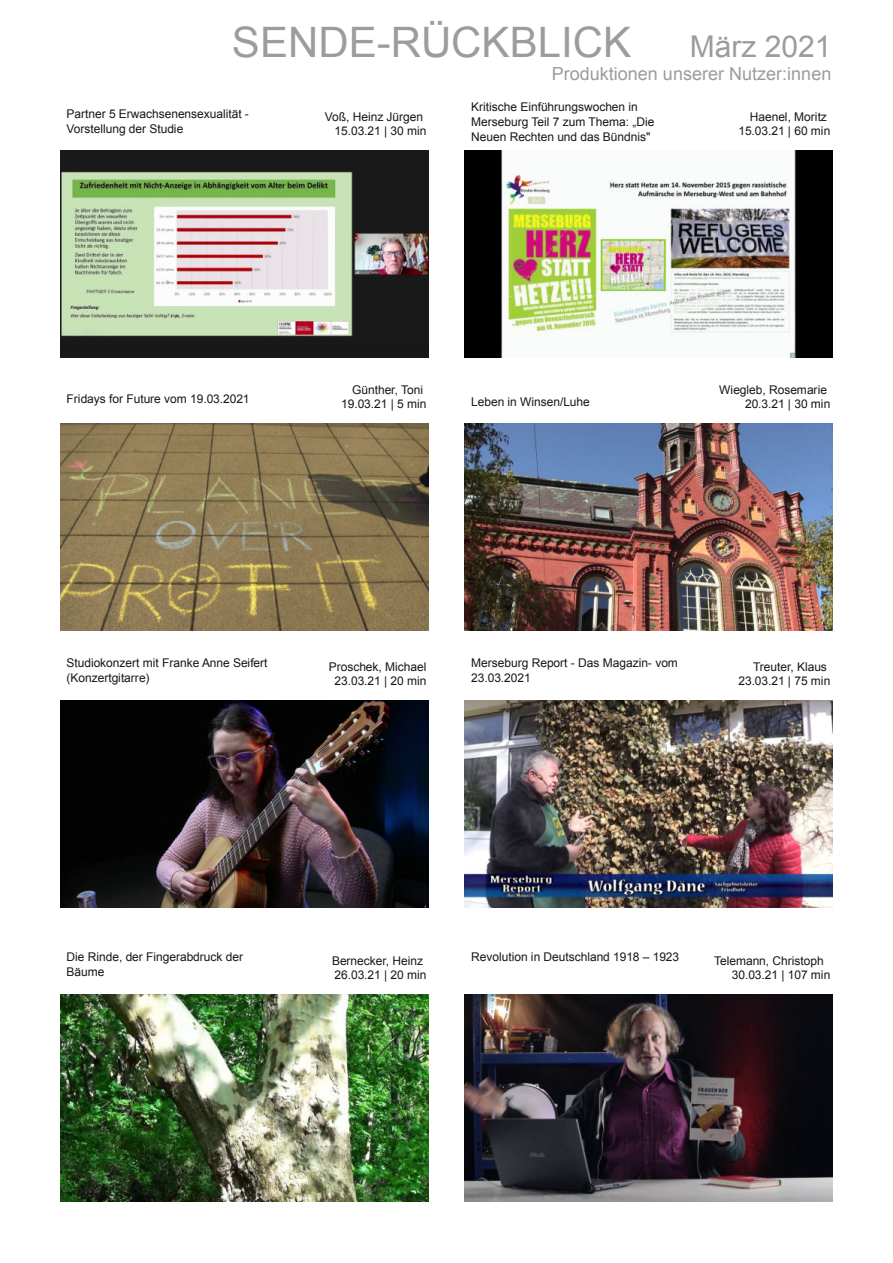
<style>
.page{position:relative;width:893px;height:1263px;background:#fff}
.page>*{position:absolute;margin:0;border:0;box-sizing:border-box;transform-origin:0 0}
.t1{font:42px "Arial";color:#9c9c9c}
.t2{font:30px "Arial";color:#9c9c9c}
.t3{font:18px "Arial";color:#9c9c9c}
.t4{font:12px/13.8px "Arial";letter-spacing:-.005em;color:#181715}
</style>
<div class="page">
<img style="left:60px;top:151px;width:368px;height:207px">
<img style="left:465px;top:151px;width:368px;height:207px">
<img style="left:60px;top:424px;width:368px;height:207px">
<img style="left:465px;top:424px;width:368px;height:207px">
<img style="left:60px;top:700px;width:368px;height:207px">
<img style="left:465px;top:700px;width:368px;height:207px">
<img style="left:60px;top:994px;width:368px;height:207px">
<img style="left:465px;top:994px;width:368px;height:207px">
<h1 class="t1" style="left:232px;top:15px;width:401px">SENDE-RÜCKBLICK</h1>
<h2 class="t2" style="left:690px;top:27px;width:143px">März 2021</h2>
<h3 class="t3" style="left:552px;top:62px;width:281px">Produktionen unserer Nutzer:innen</h3>
<p class="t4" style="left:67px;top:106px;width:184px;line-height:15px">Partner 5 Erwachsenensexualität -<br>Vorstellung der Studie</p>
<p class="t4" style="left:325px;top:110px;width:103px;text-align:right">Voß, Heinz Jürgen<br>15.03.21 | 30 min</p>
<p class="t4" style="left:471px;top:100px;width:185px;line-height:15px">Kritische Einführungswochen in<br>Merseburg Teil 7 zum Thema: „Die<br>Neuen Rechten und das Bündnis"</p>
<p class="t4" style="left:738px;top:110px;width:93px;text-align:right">Haenel, Moritz<br>15.03.21 | 60 min</p>
<p class="t4" style="left:67px;top:392px;width:185px">Fridays for Future vom 19.03.2021</p>
<p class="t4" style="left:341px;top:383px;width:87px;text-align:right">Günther, Toni<br>19.03.21 | 5 min</p>
<p class="t4" style="left:471px;top:395px;width:120px">Leben in Winsen/Luhe</p>
<p class="t4" style="left:719px;top:383px;width:113px;text-align:right">Wiegleb, Rosemarie<br>20.3.21 | 30 min</p>
<p class="t4" style="left:67px;top:656px;width:203px;line-height:15px">Studiokonzert mit Franke Anne Seifert (Konzertgitarre)</p>
<p class="t4" style="left:329px;top:660px;width:99px;text-align:center">Proschek, Michael<br>23.03.21 | 20 min</p>
<p class="t4" style="left:471px;top:656px;width:208px;line-height:15px">Merseburg Report - Das Magazin- vom<br>23.03.2021</p>
<p class="t4" style="left:738px;top:660px;width:93px;text-align:right">Treuter, Klaus<br>23.03.21 | 75 min</p>
<p class="t4" style="left:67px;top:950px;width:178px;line-height:15px">Die Rinde, der Fingerabdruck der<br>Bäume</p>
<p class="t4" style="left:332px;top:954px;width:96px">Bernecker, Heinz<br>26.03.21 | 20 min</p>
<p class="t4" style="left:471px;top:950px;width:209px">Revolution in Deutschland 1918 – 1923</p>
<p class="t4" style="left:732px;top:954px;width:100px;text-indent:-18px">Telemann, Christoph<br>30.03.21 | 107 min</p>
</div>
